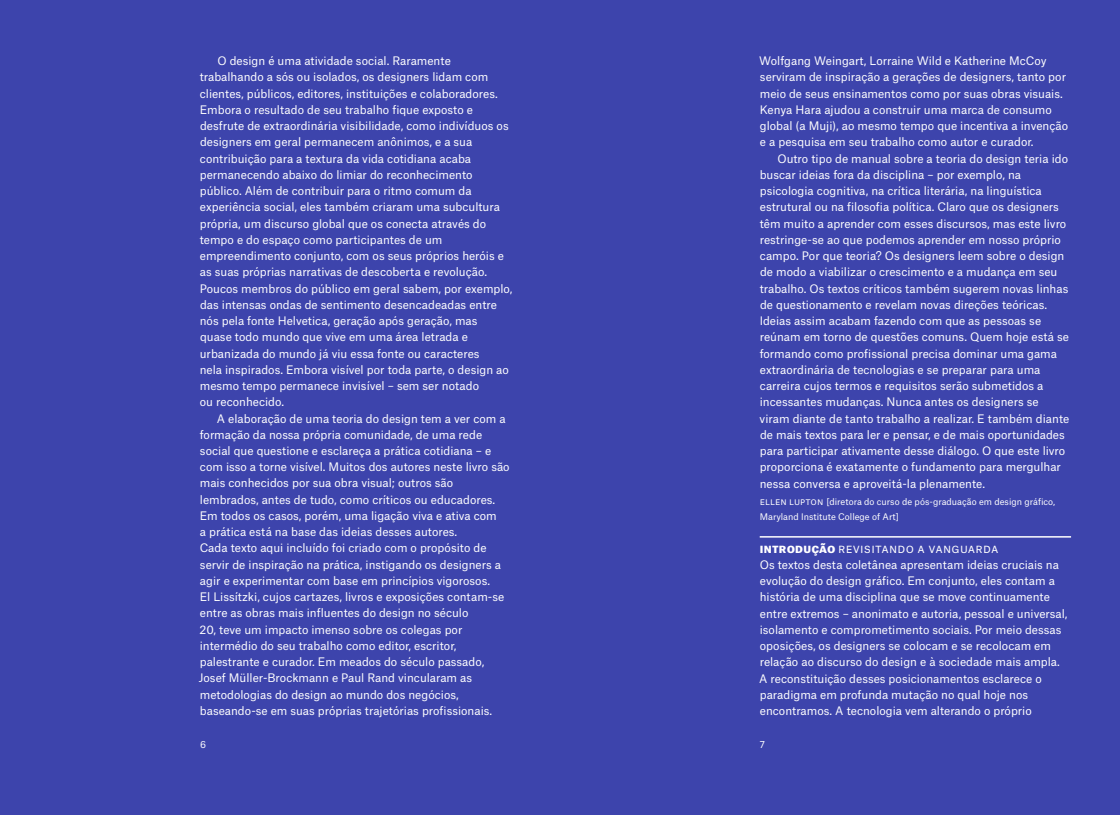
<style>
.page{position:relative;width:1120px;height:815px;background:#3d44ac}
.page>*{position:absolute;margin:0;border:0;box-sizing:border-box;transform-origin:0 0}
.t1{font:11.25px/16.2px "Atlas Grotesk";color:#fff}
.t2{font:9.38px "Atlas Grotesk";color:#fff}
.t3{font:8.75px/15px "Atlas Grotesk";color:#fff}
.s1{font-weight:900}
</style>
<div class="page">
<hr style="left:760px;top:536px;width:311px;height:2px;background:#fff">
<p class="t1" style="left:200px;top:51px;width:314px;text-indent:18px">O design é uma atividade social. Raramente trabalhando a sós ou isolados, os designers lidam com clientes, públicos, editores, instituições e colaboradores.<br>Embora o resultado de seu trabalho fique exposto e desfrute de extraordinária visibilidade, como indivíduos os designers em geral permanecem anônimos, e a sua contribuição para a textura da vida cotidiana acaba permanecendo abaixo do limiar do reconhecimento público. Além de contribuir para o ritmo comum da experiência social, eles também criaram uma subcultura própria, um discurso global que os conecta através do tempo e do espaço como participantes de um empreendimento conjunto, com os seus próprios heróis e as suas próprias narrativas de descoberta e revolução.<br>Poucos membros do público em geral sabem, por exemplo, das intensas ondas de sentimento desencadeadas entre nós pela fonte Helvetica, geração após geração, mas<br>quase todo mundo que vive em uma área letrada e urbanizada do mundo já viu essa fonte ou caracteres<br>nela inspirados. Embora visível por toda parte, o design ao mesmo tempo permanece invisível – sem ser notado<br>ou reconhecido.</p>
<p class="t1" style="left:199px;top:409px;width:312px;text-indent:18px">A elaboração de uma teoria do design tem a ver com a formação da nossa própria comunidade, de uma rede social que questione e esclareça a prática cotidiana – e com isso a torne visível. Muitos dos autores neste livro são mais conhecidos por sua obra visual; outros são lembrados, antes de tudo, como críticos ou educadores.<br>Em todos os casos, porém, uma ligação viva e ativa com<br>a prática está na base das ideias desses autores.<br>Cada texto aqui incluído foi criado com o propósito de servir de inspiração na prática, instigando os designers a agir e experimentar com base em princípios vigorosos.<br>El Lissítzki, cujos cartazes, livros e exposições contam-se entre as obras mais influentes do design no século<br>20, teve um impacto imenso sobre os colegas por intermédio do seu trabalho como editor, escritor, palestrante e curador. Em meados do século passado, Josef Müller-Brockmann e Paul Rand vincularam as metodologias do design ao mundo dos negócios, baseando-se em suas próprias trajetórias profissionais.</p>
<p class="t1" style="left:759px;top:52px;width:310px">Wolfgang Weingart, Lorraine Wild e Katherine McCoy serviram de inspiração a gerações de designers, tanto por meio de seus ensinamentos como por suas obras visuais.<br>Kenya Hara ajudou a construir uma marca de consumo global (a Muji), ao mesmo tempo que incentiva a invenção e a pesquisa em seu trabalho como autor e curador.</p>
<p class="t1" style="left:759px;top:149px;width:311px;text-indent:18px">Outro tipo de manual sobre a teoria do design teria ido buscar ideias fora da disciplina – por exemplo, na psicologia cognitiva, na crítica literária, na linguística estrutural ou na filosofia política. Claro que os designers têm muito a aprender com esses discursos, mas este livro restringe-se ao que podemos aprender em nosso próprio campo. Por que teoria? Os designers leem sobre o design de modo a viabilizar o crescimento e a mudança em seu trabalho. Os textos críticos também sugerem novas linhas de questionamento e revelam novas direções teóricas.<br>Ideias assim acabam fazendo com que as pessoas se reúnam em torno de questões comuns. Quem hoje está se formando como profissional precisa dominar uma gama extraordinária de tecnologias e se preparar para uma carreira cujos termos e requisitos serão submetidos a incessantes mudanças. Nunca antes os designers se viram diante de tanto trabalho a realizar. E também diante de mais textos para ler e pensar, e de mais oportunidades para participar ativamente desse diálogo. O que este livro proporciona é exatamente o fundamento para mergulhar nessa conversa e aproveitá-la plenamente.</p>
<p class="t3" style="left:760px;top:493px;width:297px">ellen lupton [diretora do curso de pós-graduação em design gráfico,<br>Maryland Institute College of Art]</p>
<p class="t1" style="left:759px;top:539px;width:310px"><span class="s1">INTRODUÇÃO</span> revisitando a vanguarda<br>Os textos desta coletânea apresentam ideias cruciais na evolução do design gráfico. Em conjunto, eles contam a história de uma disciplina que se move continuamente entre extremos – anonimato e autoria, pessoal e universal, isolamento e comprometimento sociais. Por meio dessas oposições, os designers se colocam e se recolocam em relação ao discurso do design e à sociedade mais ampla.<br>A reconstituição desses posicionamentos esclarece o paradigma em profunda mutação no qual hoje nos encontramos. A tecnologia vem alterando o próprio</p>
<p class="t2" style="left:200px;top:737px;width:8px">6</p>
<p class="t2" style="left:760px;top:737px;width:7px">7</p>
</div>
